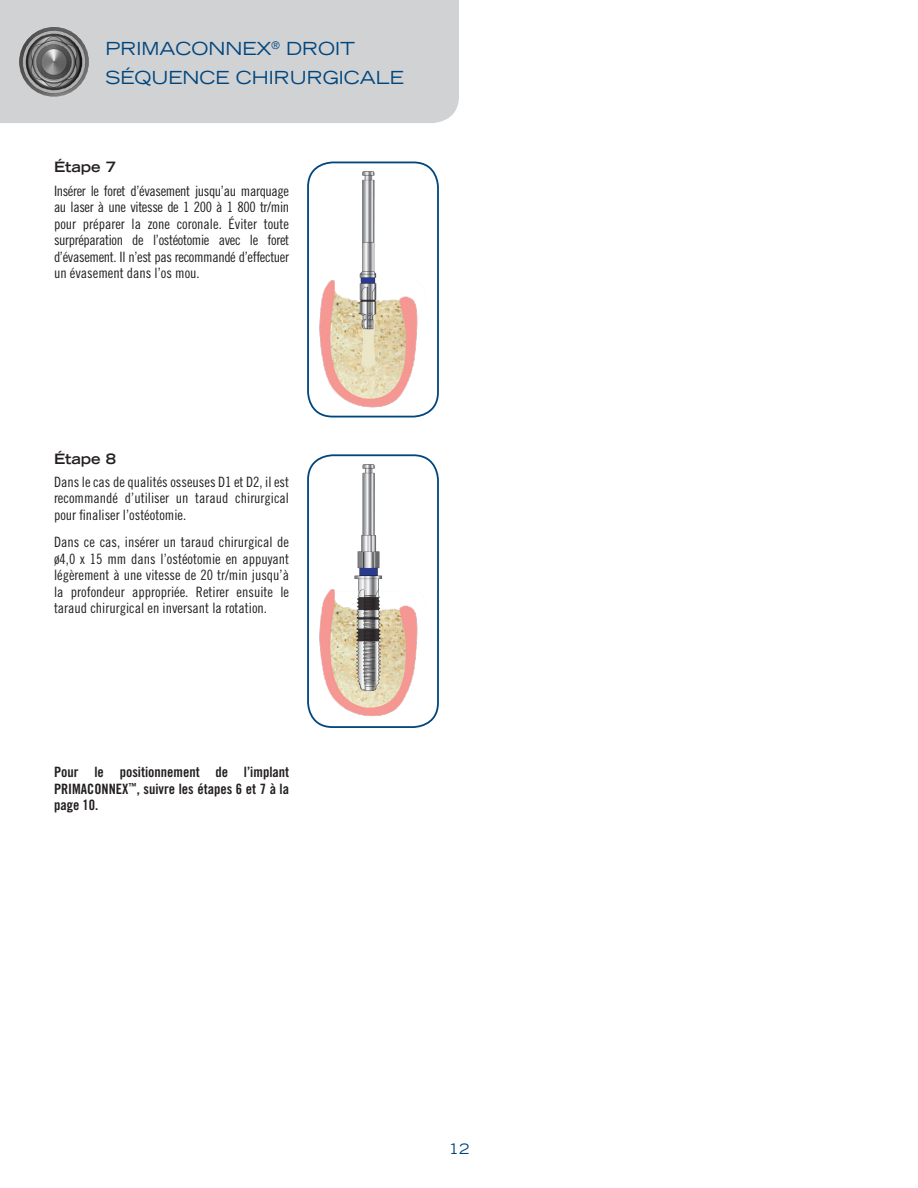
<style>
.page{position:relative;width:918px;height:1188px;background:#fff}
.page>*{position:absolute;margin:0;border:0;box-sizing:border-box;transform-origin:0 0}
.t1{font:expanded 18px/28.5px "Trade Gothic LT Std";color:#00467e}
.t2{font:14.25px/16.5px "Trade Gothic LT Std Cn 18";color:#231f20;text-align:justify}
.t3{font:14.25px/16.5px "Trade Gothic LT Std Bd Cn 20";color:#231f20;text-align:justify}
.t4{font:700 expanded 14.25px "Trade Gothic LT Std";color:#231f20}
.t5{font:expanded 14.25px "Trade Gothic LT Std";color:#00467e}
</style>
<div class="page">
<div style="left:0;top:0;width:459px;height:123px;background:#d1d2d4"></div>
<img style="left:19px;top:27px;width:70px;height:70px;border-radius:35px">
<img style="left:320px;top:171px;width:98px;height:237px">
<div style="left:307px;top:162px;width:132px;height:255px;border:2px solid #00467e;border-radius:25px"></div>
<img style="left:320px;top:464px;width:106px;height:259px">
<div style="left:307px;top:454px;width:132px;height:274px;border:2px solid #00467e;border-radius:25px"></div>
<p class="t1" style="left:105px;top:34px;width:300px">PRIMACONNEX<sup>®</sup> DROIT<br>SÉQUENCE CHIRURGICALE</p>
<p class="t4" style="left:54px;top:158px;width:64px">Étape 7</p>
<p class="t2" style="left:54px;top:182px;width:237px">Insérer le foret d’évasement jusqu’au marquage au laser à une vitesse de 1 200 à 1 800 tr/min pour préparer la zone coronale. Éviter toute surpréparation de l’ostéotomie avec le foret d’évasement. Il n’est pas recommandé d’effectuer un évasement dans l’os mou.</p>
<p class="t4" style="left:54px;top:449px;width:64px">Étape 8</p>
<p class="t2" style="left:54px;top:473px;width:237px">Dans le cas de qualités osseuses D1 et D2, il est recommandé d’utiliser un taraud chirurgical pour finaliser l’ostéotomie.</p>
<p class="t2" style="left:54px;top:534px;width:237px">Dans ce cas, insérer un taraud chirurgical de ø4,0 x 15 mm dans l’ostéotomie en appuyant légèrement à une vitesse de 20 tr/min jusqu’à la profondeur appropriée. Retirer ensuite le taraud chirurgical en inversant la rotation.</p>
<p class="t3" style="left:54px;top:764px;width:237px">Pour le positionnement de l’implant PRIMACONNEX<sup>™</sup>, suivre les étapes 6 et 7 à la page 10.</p>
<p class="t5" style="left:449px;top:1140px;width:22px">12</p>
</div>
